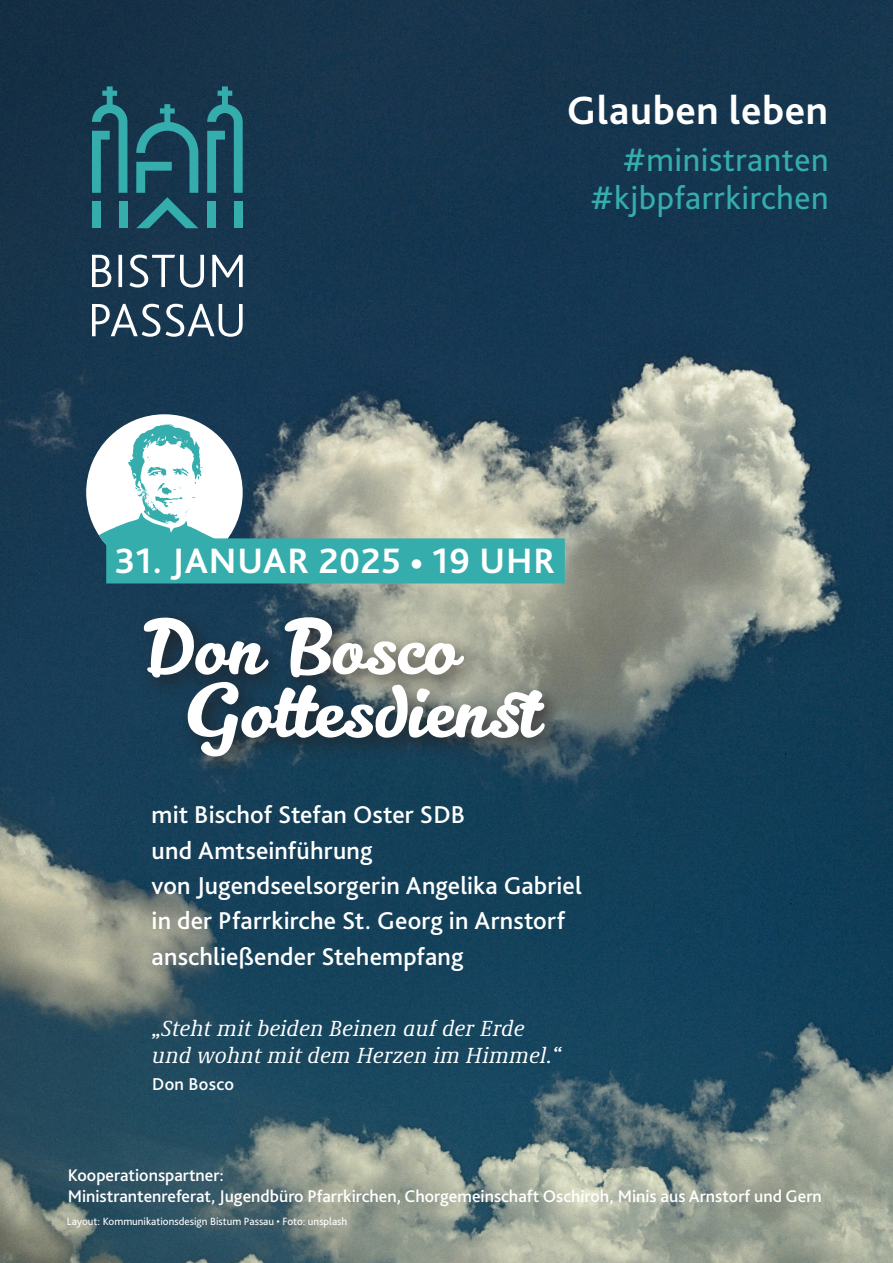
<style>
.page{position:relative;width:893px;height:1263px;background:#fff}
.page>*{position:absolute;margin:0;border:0;box-sizing:border-box;transform-origin:0 0}
.t1{font:74.7px/63.2px "Kitten";color:#fff}
.t2{font:700 41.4px "Bliss Pro";letter-spacing:.015em;color:#fff}
.t3{font:700 36.9px "Bliss Pro";letter-spacing:.025em;color:#fff}
.t4{font:33.9px/38.4px "Bliss Pro";letter-spacing:.015em;color:#36adad;text-align:right}
.t5{font:500 25.5px/35.4px "Bliss Pro";letter-spacing:.005em;color:#fff}
.t6{font:italic 22.5px/27px "Demos Next Pro";letter-spacing:.015em;color:#fff}
.t7{font:500 18px "Bliss Pro";letter-spacing:.015em;color:#fff}
.t8{font:500 17.7px/21.1px "Bliss Pro";color:#fff}
.t9{font:11.1px "Bliss Pro";color:#fff}
.s1{font-family:"Demos Next Pro";font-weight:300}
</style>
<div class="page">
<img style="left:0;top:0;width:893px;height:1263px">
<div style="left:135px;top:608px;width:432px;height:171px;background:#231f20;opacity:.75"></div>
<div style="left:86px;top:414px;width:157px;height:157px;background:#fff;border-radius:50%"></div>
<img style="left:86px;top:414px;width:138px;height:157px">
<div style="left:106px;top:538px;width:459px;height:45px;background:#36adad"></div>
<svg style="left:92px;top:304px;width:151px;height:33px"></svg>
<svg style="left:92px;top:255px;width:151px;height:33px"></svg>
<div style="left:92px;top:202px;width:9px;height:26px;background:#36adad"></div>
<div style="left:119px;top:202px;width:8px;height:26px;background:#36adad"></div>
<div style="left:234px;top:202px;width:9px;height:26px;background:#36adad"></div>
<div style="left:207px;top:202px;width:9px;height:26px;background:#36adad"></div>
<svg style="left:92px;top:86px;width:35px;height:107px;background:#246b77"></svg>
<svg style="left:207px;top:86px;width:36px;height:107px;background:#246b78"></svg>
<svg style="left:136px;top:104px;width:62px;height:124px;background:#205869"></svg>
<h2 class="t2" style="left:567px;top:85px;width:263px">Glauben leben</h2>
<h3 class="t4" style="left:590px;top:141px;width:240px">#ministranten #kjbpfarrkirchen</h3>
<h3 class="t3" style="left:115px;top:538px;width:442px">31. JANUAR 2025 <span class="s1">•</span> 19 UHR</h3>
<h1 class="t1" style="left:187px;top:616px;width:356px;text-indent:-40px">Don Bosco<br>Gottesdienst</h1>
<p class="t5" style="left:152px;top:797px;width:432px">mit Bischof Stefan Oster SDB<br>und Amtseinführung<br>von Jugendseelsorgerin Angelika Gabriel in der Pfarrkirche St. Georg in Arnstorf anschließender Stehempfang</p>
<p class="t6" style="left:152px;top:1014px;width:411px">„Steht mit beiden Beinen auf der Erde und wohnt mit dem Herzen im Himmel.“</p>
<p class="t7" style="left:152px;top:1073px;width:83px">Don Bosco</p>
<p class="t8" style="left:68px;top:1164px;width:756px">Kooperationspartner:<br>Ministrantenreferat, Jugendbüro Pfarrkirchen, Chorgemeinschaft Oschiroh, Minis aus Arnstorf und Gern</p>
<p class="t9" style="left:67px;top:1214px;width:282px">Layout: Kommunikationsdesign Bistum Passau • Foto: unsplash</p>
</div>
